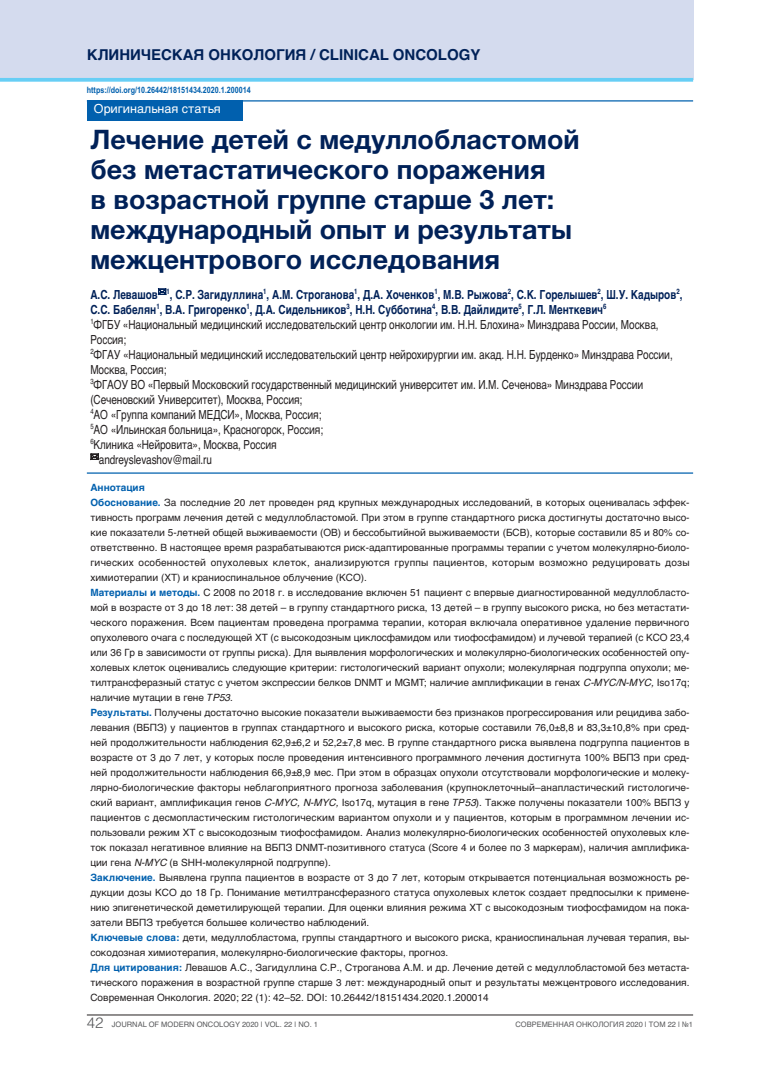
<style>
.page{position:relative;width:780px;height:1088px;background:#fff}
.page>*{position:absolute;margin:0;border:0;box-sizing:border-box;transform-origin:0 0}
.t1{font:700 26.88px/30px "Helvetica Neue";color:#002158}
.t2{font:700 15px "Helvetica";color:#002158}
.t3{font:12.5px "Helvetica";letter-spacing:-.01em;color:#231f20;scale:.8 1}
.t4{font:700 12.5px "Helvetica";color:#002158;scale:.8 1}
.t5{font:12.5px "Helvetica";color:#fff}
.t6{font:10px/15px "Helvetica";color:#231f20}
.t7{font:700 8.75px "Arial Narrow";color:#0160ae}
.t8{font:7.5px "Helvetica";color:#57585a}
.s1{font-weight:700;color:#0160ae}
.s2{font-style:italic}
.s3{font-weight:300;font-size:15px}
</style>
<div class="page">
<div style="left:0;top:0;width:693px;height:79px;background:#d4dbee"></div>
<svg style="left:0;top:78px;width:693px;height:4px;background:#72d1f5"></svg>
<hr style="left:87px;top:1014px;width:606px;height:1px;background:#231f20">
<div style="left:87px;top:100px;width:156px;height:21px;background:#0160ae"></div>
<hr style="left:87px;top:100px;width:606px;height:2px;background:#0160ae">
<hr style="left:87px;top:472px;width:606px;height:2px;background:#0160ae">
<h2 class="t2" style="left:87px;top:49px;width:395px">КЛИНИЧЕСКАЯ ОНКОЛОГИЯ / CLINICAL ONCOLOGY</h2>
<p class="t7" style="left:87px;top:87px;width:165px">https://doi.org/10.26442/18151434.2020.1.200014</p>
<p class="t5" style="left:94px;top:104px;width:128px">Оригинальная статья</p>
<h1 class="t1" style="left:90px;top:126px;width:490px">Лечение детей с медуллобластомой без метастатического поражения<br>в возрастной группе старше 3 лет: международный опыт и результаты межцентрового исследования</h1>
<p class="t4" style="left:90px;top:290px;width:741px">А.С. Левашов <sup>1</sup>, С.Р. Загидуллина<sup>1</sup>, А.М. Строганова<sup>1</sup>, Д.А. Хоченков<sup>1</sup>, М.В. Рыжова<sup>2</sup>, С.К. Горелышев<sup>2</sup>, Ш.У. Кадыров<sup>2</sup>,</p>
<p class="t4" style="left:90px;top:305px;width:646px">С.С. Бабелян<sup>1</sup>, В.А. Григоренко<sup>1</sup>, Д.А. Сидельников<sup>3</sup>, Н.Н. Субботина<sup>4</sup>, В.В. Дайлидите<sup>5</sup>, Г.Л. Менткевич<sup>6</sup></p>
<p class="t3" style="left:90px;top:320px;width:711px"><sup>1</sup>ФГБУ «Национальный медицинский исследовательский центр онкологии им. Н.Н. Блохина» Минздрава России, Москва,</p>
<p class="t3" style="left:90px;top:335px;width:46px">Россия;</p>
<p class="t3" style="left:90px;top:350px;width:729px"><sup>2</sup>ФГАУ «Национальный медицинский исследовательский центр нейрохирургии им. акад. Н.Н. Бурденко» Минздрава России,</p>
<p class="t3" style="left:90px;top:365px;width:96px">Москва, Россия;</p>
<p class="t3" style="left:90px;top:380px;width:692px"><sup>3</sup>ФГАОУ ВО «Первый Московский государственный медицинский университет им. И.М. Сеченова» Минздрава России</p>
<p class="t3" style="left:90px;top:395px;width:266px">(Сеченовский Университет), Москва, Россия;</p>
<p class="t3" style="left:90px;top:410px;width:290px"><sup>4</sup>АО «Группа компаний МЕДСИ», Москва, Россия;</p>
<p class="t3" style="left:90px;top:425px;width:292px"><sup>5</sup>АО «Ильинская больница», Красногорск, Россия;</p>
<p class="t3" style="left:90px;top:440px;width:234px"><sup>6</sup>Клиника «Нейровита», Москва, Россия</p>
<p class="t3" style="left:99px;top:455px;width:143px">andreyslevashov@mail.ru</p>
<p class="t6" style="left:90px;top:481px;width:600px"><span class="s1">Аннотация<br>Обоснование.</span> За последние 20 лет проведен ряд крупных международных исследований, в которых оценивалась эффек&shy;тивность программ лечения детей с медуллобластомой. При этом в группе стандартного риска достигнуты достаточно высо&shy;кие показатели 5-летней общей выживаемости (ОВ) и бессобытийной выживаемости (БСВ), которые составили 85 и 80% со&shy;ответственно. В настоящее время разрабатываются риск-адаптированные программы терапии с учетом молекулярно-биоло&shy;гических особенностей опухолевых клеток, анализируются группы пациентов, которым возможно редуцировать дозы химиотерапии (ХТ) и краниоспинальное облучение (КСО).<br><span class="s1">Материалы и методы.</span> С 2008 по 2018 г. в исследование включен 51 пациент с впервые диагностированной медуллобласто&shy;мой в возрасте от 3 до 18 лет: 38 детей – в группу стандартного риска, 13 детей – в группу высокого риска, но без метастати&shy;ческого поражения. Всем пациентам проведена программа терапии, которая включала оперативное удаление первичного опухолевого очага с последующей ХТ (с высокодозным циклосфамидом или тиофосфамидом) и лучевой терапией (с КСО 23,4 или 36 Гр в зависимости от группы риска). Для выявления морфологических и молекулярно-биологических особенностей опу&shy;холевых клеток оценивались следующие критерии: гистологический вариант опухоли; молекулярная подгруппа опухоли; ме&shy;тилтрансферазный статус с учетом экспрессии белков DNMT и MGMT; наличие амплификации в генах <span class="s2">C-MYC/N-MYC,</span> Iso17q; наличие мутации в гене <span class="s2">ТP53</span>.<br><span class="s1">Результаты.</span> Получены достаточно высокие показатели выживаемости без признаков прогрессирования или рецидива забо&shy;левания (ВБПЗ) у пациентов в группах стандартного и высокого риска, которые составили 76,0±8,8 и 83,3±10,8% при сред&shy;ней продолжительности наблюдения 62,9±6,2 и 52,2±7,8 мес. В группе стандартного риска выявлена подгруппа пациентов в возрасте от 3 до 7 лет, у которых после проведения интенсивного программного лечения достигнута 100% ВБПЗ при сред&shy;ней продолжительности наблюдения 66,9±8,9 мес. При этом в образцах опухоли отсутствовали морфологические и молеку&shy;лярно-биологические факторы неблагоприятного прогноза заболевания (крупноклеточный–анапластический гистологиче&shy;ский вариант, амплификация генов <span class="s2">C-MYC, N-MYC,</span> Iso17q, мутация в гене <span class="s2">ТР53</span>). Также получены показатели 100% ВБПЗ у пациентов с десмопластическим гистологическим вариантом опухоли и у пациентов, которым в программном лечении ис&shy;пользовали режим ХТ с высокодозным тиофосфамидом. Анализ молекулярно-биологических особенностей опухолевых кле&shy;ток показал негативное влияние на ВБПЗ DNMT-позитивного статуса (Score 4 и более по 3 маркерам), наличия амплифика&shy;ции гена <span class="s2">N-MYC</span> (в SHH-молекулярной подгруппе).<br><span class="s1">Заключение.</span> Выявлена группа пациентов в возрасте от 3 до 7 лет, которым открывается потенциальная возможность ре&shy;дукции дозы КСО до 18 Гр. Понимание метилтрансферазного статуса опухолевых клеток создает предпосылки к примене&shy;нию эпигенетической деметилирующей терапии. Для оценки влияния режима ХТ с высокодозным тиофосфамидом на пока&shy;затели ВБПЗ требуется большее количество наблюдений.<br><span class="s1">Ключевые слова:</span> дети, медуллобластома, группы стандартного и высокого риска, краниоспинальная лучевая терапия, вы&shy;сокодозная химиотерапия, молекулярно-биологические факторы, прогноз.<br><span class="s1">Для цитирования:</span> Левашов А.С., Загидуллина С.Р., Строганова А.М. и др. Лечение детей с медуллобластомой без метаста&shy;тического поражения в возрастной группе старше 3 лет: международный опыт и результаты межцентрового исследования.<br>Современная Онкология. 2020; 22 (1): 42–52. DOI: 10.26442/18151434.2020.1.200014</p>
<p class="t8" style="left:87px;top:1021px;width:233px"><span class="s3">42</span> JOURNAL OF MODERN ONCOLOGY 2020 | VOL. 22 | NO. 1</p>
<p class="t8" style="left:515px;top:1021px;width:179px">СОВРЕМЕННАЯ ОНКОЛОГИЯ 2020 | ТОМ 22 | №1</p>
</div>
